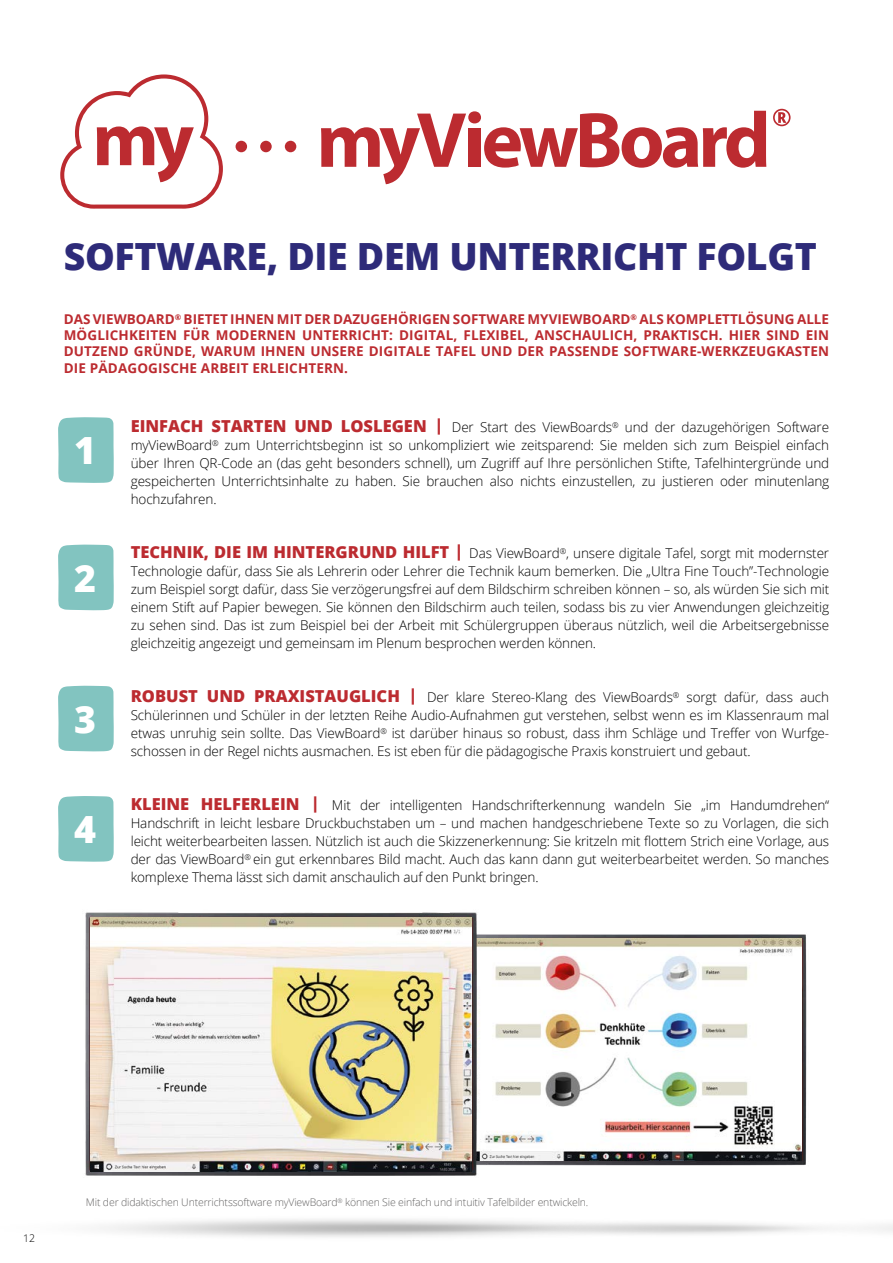
<style>
.page{position:relative;width:893px;height:1263px;background:#fff}
.page>*{position:absolute;margin:0;border:0;box-sizing:border-box;transform-origin:0 0}
.t1{font:800 37.5px "Open Sans";letter-spacing:-.01em;color:#2e2b79}
.t2{font:800 37.5px "Open Sans";color:#fff}
.t3{font:300 13.5px/18px "Open Sans";letter-spacing:-.01em;color:#000;text-align:justify}
.t4{font:700 13.5px/16.2px "Open Sans";letter-spacing:.01em;color:#bc2b30;text-align:justify}
.t5{font:300 10.5px "Open Sans";letter-spacing:-.015em;color:#646363}
.t6{font:300 10.5px "Open Sans";color:#000}
.s1{font-weight:800;font-size:16.5px;color:#bc2b30}
</style>
<div class="page">
<img style="left:479px;top:934px;width:328px;height:232px">
<img style="left:479px;top:939px;width:322px;height:221px">
<svg style="left:58px;top:417px;width:56px;height:66px;background:#87c6c2"></svg>
<div style="left:58px;top:545px;width:56px;height:65px;background:#82c4c0"></div>
<div style="left:58px;top:686px;width:56px;height:65px;background:#82c4c0"></div>
<svg style="left:58px;top:796px;width:56px;height:66px;background:#87c6c2"></svg>
<img style="left:85px;top:912px;width:394px;height:264px">
<img style="left:90px;top:917px;width:381px;height:254px">
<div style="left:236px;top:141px;width:11px;height:11px;background:#bc2b30;border-radius:50%"></div>
<div style="left:260px;top:141px;width:12px;height:11px;background:#bc2b30;border-radius:50%"></div>
<div style="left:285px;top:141px;width:11px;height:11px;background:#bc2b30;border-radius:50%"></div>
<svg style="left:321px;top:114px;width:145px;height:70px"></svg>
<div style="left:468px;top:111px;width:13px;height:12px;background:#bc2b30;border-radius:50%"></div>
<div style="left:469px;top:128px;width:12px;height:39px;background:#bc2b30"></div>
<svg style="left:484px;top:111px;width:282px;height:57px"></svg>
<svg style="left:773px;top:109px;width:18px;height:17px"></svg>
<svg style="left:60px;top:74px;width:163px;height:135px"></svg>
<h1 class="t1" style="left:64px;top:228px;width:755px">SOFTWARE, DIE DEM UNTERRICHT FOLGT</h1>
<p class="t4" style="left:64px;top:311px;width:767px">DAS VIEWBOARD<sup>®</sup> BIETET IHNEN MIT DER DAZUGEHÖRIGEN SOFTWARE MYVIEWBOARD<sup>®</sup> ALS KOMPLETTLÖSUNG ALLE MÖGLICHKEITEN FÜR MODERNEN UNTERRICHT: DIGITAL, FLEXIBEL, ANSCHAULICH, PRAKTISCH. HIER SIND EIN DUTZEND GRÜNDE, WARUM IHNEN UNSERE DIGITALE TAFEL UND DER PASSENDE SOFTWARE-WERKZEUGKASTEN DIE PÄDAGOGISCHE ARBEIT ERLEICHTERN.</p>
<h1 class="t2" style="left:74px;top:422px;width:23px">1</h1>
<h1 class="t2" style="left:74px;top:550px;width:23px">2</h1>
<h1 class="t2" style="left:74px;top:691px;width:23px">3</h1>
<h1 class="t2" style="left:74px;top:801px;width:23px">4</h1>
<p class="t3" style="left:131px;top:418px;width:700px"><span class="s1">EINFACH STARTEN UND LOSLEGEN |</span> Der Start des ViewBoards<sup>®</sup> und der dazugehörigen Software myViewBoard<sup>®</sup> zum Unterrichtsbeginn ist so unkompliziert wie zeitsparend: Sie melden sich zum Beispiel einfach über Ihren QR-Code an (das geht besonders schnell), um Zugriff auf Ihre persönlichen Stifte, Tafelhintergründe und gespeicherten Unterrichtsinhalte zu haben. Sie brauchen also nichts einzustellen, zu justieren oder minutenlang hochzufahren.</p>
<p class="t3" style="left:131px;top:544px;width:700px"><span class="s1">TECHNIK, DIE IM HINTERGRUND HILFT |</span> Das ViewBoard<sup>®</sup>, unsere digitale Tafel, sorgt mit modernster Technologie dafür, dass Sie als Lehrerin oder Lehrer die Technik kaum bemerken. Die „Ultra Fine Touch”-Technologie zum Beispiel sorgt dafür, dass Sie verzögerungsfrei auf dem Bildschirm schreiben können – so, als würden Sie sich mit einem Stift auf Papier bewegen. Sie können den Bildschirm auch teilen, sodass bis zu vier Anwendungen gleichzeitig zu sehen sind. Das ist zum Beispiel bei der Arbeit mit Schülergruppen überaus nützlich, weil die Arbeitsergebnisse gleichzeitig angezeigt und gemeinsam im Plenum besprochen werden können.</p>
<p class="t3" style="left:131px;top:688px;width:700px"><span class="s1">ROBUST UND PRAXISTAUGLICH |</span> Der klare Stereo-Klang des ViewBoards<sup>®</sup> sorgt dafür, dass auch Schülerinnen und Schüler in der letzten Reihe Audio-Aufnahmen gut verstehen, selbst wenn es im Klassenraum mal etwas unruhig sein sollte. Das ViewBoard<sup>®</sup> ist darüber hinaus so robust, dass ihm Schläge und Treffer von Wurfge&shy;schossen in der Regel nichts ausmachen. Es ist eben für die pädagogische Praxis konstruiert und gebaut.</p>
<p class="t3" style="left:131px;top:796px;width:700px"><span class="s1">KLEINE HELFERLEIN |</span> Mit der intelligenten Handschrifterkennung wandeln Sie „im Handumdrehen“ Handschrift in leicht lesbare Druckbuchstaben um – und machen handgeschriebene Texte so zu Vorlagen, die sich leicht weiterbearbeiten lassen. Nützlich ist auch die Skizzenerkennung: Sie kritzeln mit flottem Strich eine Vorlage, aus der das ViewBoard<sup>®</sup> ein gut erkennbares Bild macht. Auch das kann dann gut weiterbearbeitet werden. So manches komplexe Thema lässt sich damit anschaulich auf den Punkt bringen.</p>
<p class="t6" style="left:23px;top:1231px;width:13px">12</p>
<p class="t5" style="left:86px;top:1195px;width:504px">Mit der didaktischen Unterrichtssoftware myViewBoard<sup>®</sup> können Sie einfach und intuitiv Tafelbilder entwickeln.</p>
</div>
